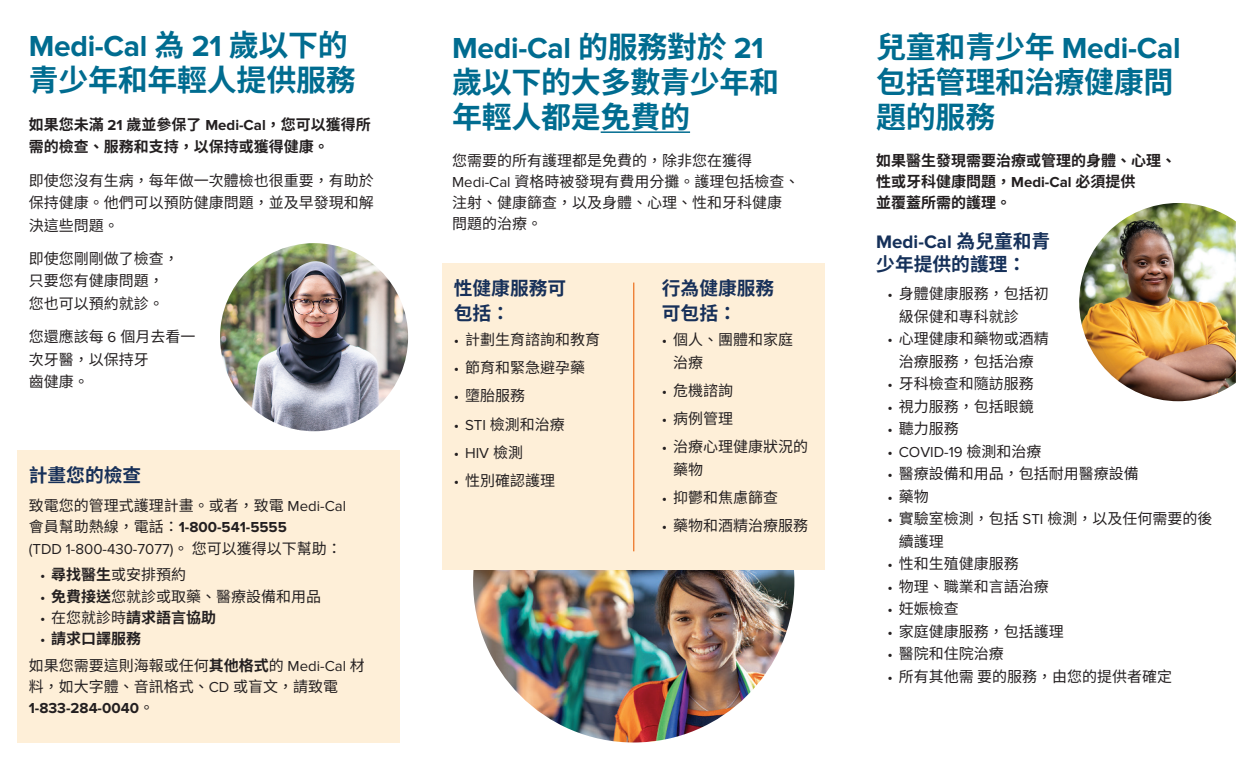
<style>
.page{position:relative;width:1260px;height:765px;background:#fff}
.page>*{position:absolute;margin:0;border:0;box-sizing:border-box;transform-origin:0 0}
.t1{font:700 30px/35px "Noto Sans CJ Ktc";letter-spacing:-.01em;color:#006c90}
.t2{font:700 18.75px/25px "Noto Sans CJ Ktc";color:#173059}
.t3{font:700 18.75px/23px "Noto Sans CJ Ktc";color:#153059}
.t4{font:15px/22.5px "Noto Sans CJ Ktc";color:#231f20}
.t5{font:700 15px/21.2px "Noto Sans CJ Ktc";color:#231f20}
.t6{font:15px "Proxima Nova";color:#231f20}
.s1{font-family:"Proxima Nova"}
.s2{font-family:"Proxima Nova";font-weight:700}
.s3{font-weight:700}
.s4{font-family:"Proxima Nova";font-weight:400}
.s5{font-weight:400}
.s6{font-family:"Noto Sans CJ Ktc"}
</style>
<div class="page">
<hr style="left:601px;top:131px;width:89px;height:2px;background:#006c90">
<img style="left:220px;top:243px;width:188px;height:188px;border-radius:94px">
<div style="left:18px;top:450px;width:382px;height:292px;background:#feefd8"></div>
<img style="left:473px;top:570px;width:321px;height:172px">
<div style="left:442px;top:263px;width:383px;height:307px;background:#feefd8"></div>
<hr style="left:633px;top:283px;width:1px;height:268px;background:#ec7424">
<img style="left:1079px;top:203px;width:157px;height:198px">
<h2 class="t1" style="left:29px;top:28px;width:328px"><span class="s1">Medi-Cal</span> 為 <span class="s1">21</span> 歲以下的青少年和年輕人提供服務</h2>
<p class="t5" style="left:29px;top:113px;width:344px;line-height:22.5px">如果您未滿 <span class="s1">21</span> 歲並參保了 <span class="s1">Medi-Cal</span>，您可以獲得所需的檢查、服務和支持，以保持或獲得健康。</p>
<p class="t4" style="left:29px;top:169px;width:346px;text-align:justify">即使您沒有生病，每年做一次體檢也很重要，有助於保持健康。他們可以預防健康問題，並及早發現和解決這些問題。</p>
<p class="t4" style="left:29px;top:247px;width:151px">即使您剛剛做了檢查，只要您有健康問題，您也可以預約就診。</p>
<p class="t4" style="left:29px;top:326px;width:168px">您還應該每 <span class="s1">6</span> 個月去看一次牙醫，以保持牙<br>齒健康。</p>
<h3 class="t2" style="left:29px;top:463px;width:114px">計畫您的檢查</h3>
<p class="t4" style="left:29px;top:495px;width:319px;line-height:21.2px">致電您的管理式護理計畫。或者，致電 <span class="s1">Medi-Cal</span>會員幫助熱線，電話：<span class="s2">1-800-541-5555<br></span><span class="s1">(TDD 1-800-430-7077)</span>。 您可以獲得以下幫助：</p>
<p class="t4" style="left:40px;top:564px;width:148px"><span class="s1">•</span> <span class="s3">尋找醫生</span>或安排預約</p>
<p class="t4" style="left:40px;top:585px;width:283px"><span class="s1">•</span> <span class="s3">免費接送</span>您就診或取藥、醫療設備和用品</p>
<p class="t5" style="left:40px;top:607px;width:178px"><span class="s4">•</span> <span class="s5">在您就診時</span>請求語言協助</p>
<p class="t5" style="left:40px;top:628px;width:103px"><span class="s4">•</span> 請求口譯服務</p>
<p class="t4" style="left:29px;top:655px;width:338px;line-height:21.2px">如果您需要這則海報或任何<span class="s3">其他格式</span>的 <span class="s1">Medi-Cal</span> 材料，如大字體、音訊格式、<span class="s1">CD</span> 或盲文，請致電<br><span class="s2">1-833-284-0040</span>。</p>
<h2 class="t1" style="left:452px;top:30px;width:328px"><span class="s1">Medi-Cal</span> 的服務對於 <span class="s1">21</span>歲以下的大多數青少年和年輕人都是免費的</h2>
<p class="t4" style="left:452px;top:150px;width:349px;line-height:21.2px">您需要的所有護理都是免費的，除非您在獲得<br><span class="s1">Medi-Cal</span> 資格時被發現有費用分攤。護理包括檢查、注射、健康篩查，以及身體、心理、性和牙科健康問題的治療。</p>
<h3 class="t2" style="left:454px;top:276px;width:114px">性健康服務可包括：</h3>
<p class="t4" style="left:454px;top:329px;width:148px"><span class="s1">•</span> 計劃生育諮詢和教育</p>
<p class="t4" style="left:454px;top:357px;width:133px"><span class="s1">•</span> 節育和緊急避孕藥</p>
<p class="t4" style="left:454px;top:385px;width:73px"><span class="s1">•</span> 墮胎服務</p>
<p class="t4" style="left:454px;top:413px;width:113px"><span class="s1">• STI</span> 檢測和治療</p>
<p class="t6" style="left:454px;top:444px;width:71px">• HIV <span class="s6">檢測</span></p>
<p class="t4" style="left:454px;top:469px;width:103px"><span class="s1">•</span> 性別確認護理</p>
<h3 class="t2" style="left:662px;top:276px;width:114px">行為健康服務可包括：</h3>
<p class="t4" style="left:673px;top:329px;width:121px;text-indent:-11px"><span class="s1">•</span> 個人、團體和家庭治療</p>
<p class="t4" style="left:662px;top:379px;width:73px"><span class="s1">•</span> 危機諮詢</p>
<p class="t4" style="left:662px;top:408px;width:73px"><span class="s1">•</span> 病例管理</p>
<p class="t4" style="left:673px;top:436px;width:136px;text-indent:-11px"><span class="s1">•</span> 治療心理健康狀況的藥物</p>
<p class="t4" style="left:662px;top:486px;width:118px"><span class="s1">•</span> 抑鬱和焦慮篩查</p>
<p class="t4" style="left:662px;top:514px;width:148px"><span class="s1">•</span> 藥物和酒精治療服務</p>
<h2 class="t1" style="left:876px;top:30px;width:306px">兒童和青少年 <span class="s1">Medi-Cal</span>包括管理和治療健康問題的服務</h2>
<p class="t5" style="left:876px;top:150px;width:301px">如果醫生發現需要治療或管理的身體、心理、性或牙科健康問題，<span class="s1">Medi-Cal</span> 必須提供<br>並覆蓋所需的護理。</p>
<h3 class="t3" style="left:876px;top:230px;width:176px"><span class="s1">Medi-Cal</span> 為兒童和青少年提供的護理：</h3>
<p class="t4" style="left:899px;top:283px;width:151px;text-indent:-11px"><span class="s1">•</span> 身體健康服務，包括初級保健和專科就診</p>
<p class="t4" style="left:888px;top:328px;width:163px;text-align:center"><span class="s1">•</span> 心理健康和藥物或酒精治療服務，包括治療</p>
<p class="t4" style="left:888px;top:373px;width:148px"><span class="s1">•</span> 牙科檢查和隨訪服務</p>
<p class="t4" style="left:888px;top:395px;width:148px"><span class="s1">•</span> 視力服務，包括眼鏡</p>
<p class="t4" style="left:888px;top:418px;width:73px"><span class="s1">•</span> 聽力服務</p>
<p class="t6" style="left:888px;top:443px;width:156px">• COVID-19 <span class="s6">檢測和治療</span></p>
<p class="t4" style="left:888px;top:463px;width:253px"><span class="s1">•</span> 醫療設備和用品，包括耐用醫療設備</p>
<p class="t4" style="left:888px;top:485px;width:43px"><span class="s1">•</span> 藥物</p>
<p class="t4" style="left:899px;top:508px;width:315px;text-indent:-11px"><span class="s1">•</span> 實驗室檢測，包括 <span class="s1">STI</span> 檢測，以及任何需要的後續護理</p>
<p class="t4" style="left:888px;top:553px;width:133px"><span class="s1">•</span> 性和生殖健康服務</p>
<p class="t4" style="left:888px;top:575px;width:163px"><span class="s1">•</span> 物理、職業和言語治療</p>
<p class="t4" style="left:888px;top:598px;width:73px"><span class="s1">•</span> 妊娠檢查</p>
<p class="t4" style="left:888px;top:620px;width:178px"><span class="s1">•</span> 家庭健康服務，包括護理</p>
<p class="t4" style="left:888px;top:643px;width:118px"><span class="s1">•</span> 醫院和住院治療</p>
<p class="t4" style="left:888px;top:665px;width:286px"><span class="s1">•</span> 所有其他需 要的服務，由您的提供者確定</p>
</div>
